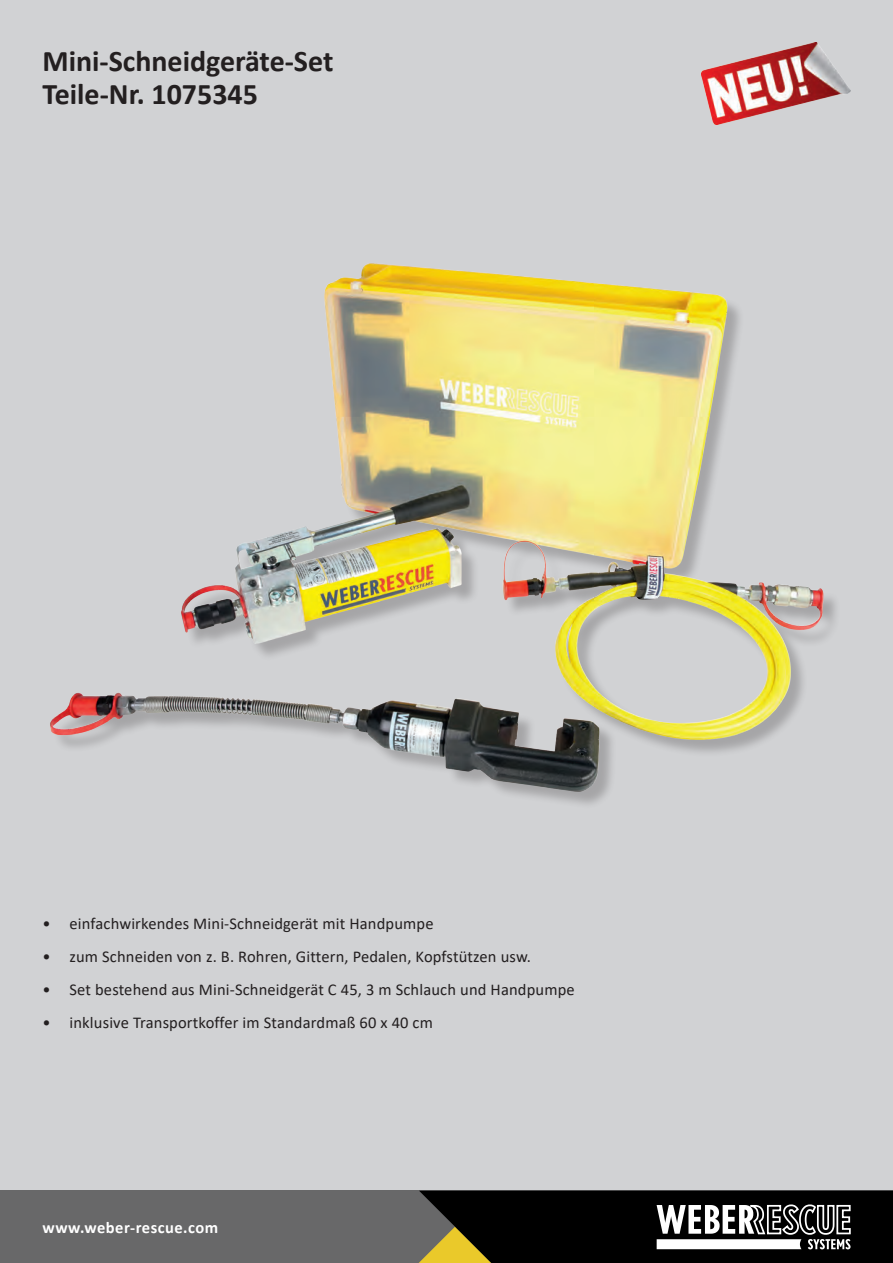
<style>
.page{position:relative;width:893px;height:1263px;background:#fff}
.page>*{position:absolute;margin:0;border:0;box-sizing:border-box;transform-origin:0 0}
.t1{font:700 30px/33px "Calibri";color:#231f20}
.t2{font:16.5px "Calibri";letter-spacing:.01em;color:#231f20}
.t3{font:700 16.5px "Calibri";letter-spacing:.03em;color:#fff}
</style>
<div class="page">
<div style="left:0;top:0;width:893px;height:1191px;background:#d1d2d4"></div>
<div style="left:0;top:1191px;width:893px;height:72px;background:#686869"></div>
<svg style="left:419px;top:1191px;width:474px;height:72px;background:#2e2d27"></svg>
<img style="left:50px;top:263px;width:786px;height:541px">
<img style="left:702px;top:43px;width:148px;height:82px">
<h1 class="t1" style="left:43px;top:44px;width:292px">Mini-Schneidgeräte-Set<br>Teile-Nr. 1075345</h1>
<p class="t2" style="left:43px;top:912px;width:392px">• einfachwirkendes Mini-Schneidgerät mit Handpumpe</p>
<p class="t2" style="left:43px;top:945px;width:490px">• zum Schneiden von z. B. Rohren, Gittern, Pedalen, Kopfstützen usw.</p>
<p class="t2" style="left:43px;top:978px;width:534px">• Set bestehend aus Mini-Schneidgerät C 45, 3 m Schlauch und Handpumpe</p>
<p class="t2" style="left:43px;top:1011px;width:392px">• inklusive Transportkoffer im Standardmaß 60 x 40 cm</p>
<p class="t3" style="left:43px;top:1216px;width:177px">www.weber-rescue.com</p>
</div>
